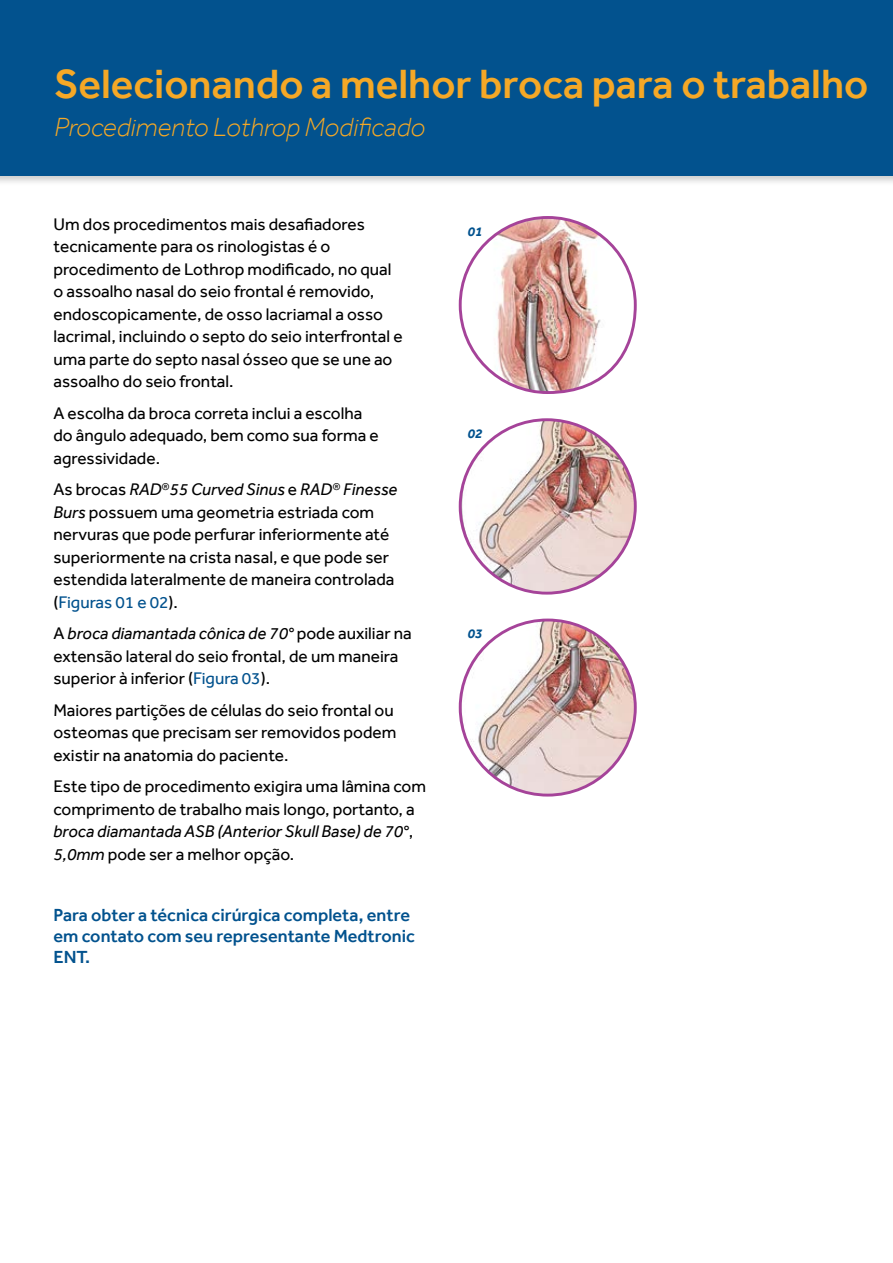
<style>
.page{position:relative;width:893px;height:1263px;background:#fff}
.page>*{position:absolute;margin:0;border:0;box-sizing:border-box;transform-origin:0 0}
.t1{font:500 42px "Effra";color:#f5a826}
.t2{font:italic 300 27px "Effra";color:#f5a826}
.t3{font:500 18px/21px "Effra";color:#02528e}
.t4{font:17.25px/22.5px "Effra";color:#000}
.t5{font:italic 700 13.5px "Effra";color:#02528e}
.s1{font-style:italic}
.s2{color:#02528e}
</style>
<div class="page">
<img style="left:460px;top:217px;width:175px;height:176px;border-radius:88px">
<img style="left:460px;top:420px;width:175px;height:173px;border-radius:87px">
<img style="left:460px;top:620px;width:175px;height:175px;border-radius:88px">
<div style="left:0;top:0;width:893px;height:187px;background:#000;opacity:.2"></div>
<div style="left:0;top:0;width:893px;height:175px;background:#02528e"></div>
<h1 class="t1" style="left:54px;top:59px;width:816px">Selecionando a melhor broca para o trabalho</h1>
<h2 class="t2" style="left:54px;top:111px;width:373px">Procedimento Lothrop Modificado</h2>
<p class="t4" style="left:53px;top:213px;width:351px">Um dos procedimentos mais desafiadores tecnicamente para os rinologistas é o procedimento de Lothrop modificado, no qual o assoalho nasal do seio frontal é removido, endoscopicamente, de osso lacriamal a osso lacrimal, incluindo o septo do seio interfrontal e uma parte do septo nasal ósseo que se une ao assoalho do seio frontal.</p>
<p class="t4" style="left:53px;top:402px;width:327px">A escolha da broca correta inclui a escolha do ângulo adequado, bem como sua forma e agressividade.</p>
<p class="t4" style="left:53px;top:478px;width:346px">As brocas <span class="s1">RAD</span><sup>®</sup><span class="s1">55 Curved Sinus</span> e <span class="s1">RAD</span><sup>®</sup> <span class="s1">Finesse Burs</span> possuem uma geometria estriada com nervuras que pode perfurar inferiormente até superiormente na crista nasal, e que pode ser estendida lateralmente de maneira controlada (<span class="s2">Figuras 01 e 02</span>).</p>
<p class="t4" style="left:53px;top:622px;width:360px">A <span class="s1">broca diamantada cônica de 70°</span> pode auxiliar na extensão lateral do seio frontal, de um maneira superior à inferior (<span class="s2">Figura 03</span>).</p>
<p class="t4" style="left:53px;top:699px;width:345px">Maiores partições de células do seio frontal ou osteomas que precisam ser removidos podem existir na anatomia do paciente.</p>
<p class="t4" style="left:53px;top:775px;width:374px">Este tipo de procedimento exigira uma lâmina com comprimento de trabalho mais longo, portanto, a <span class="s1">broca diamantada ASB (Anterior Skull Base) de 70°</span>, <span class="s1">5,0mm</span> pode ser a melhor opção.</p>
<p class="t3" style="left:53px;top:905px;width:363px">Para obter a técnica cirúrgica completa, entre em contato com seu representante Medtronic<br>ENT.</p>
<p class="t5" style="left:467px;top:223px;width:16px">01</p>
<p class="t5" style="left:467px;top:425px;width:16px">02</p>
<p class="t5" style="left:467px;top:626px;width:16px">03</p>
</div>
